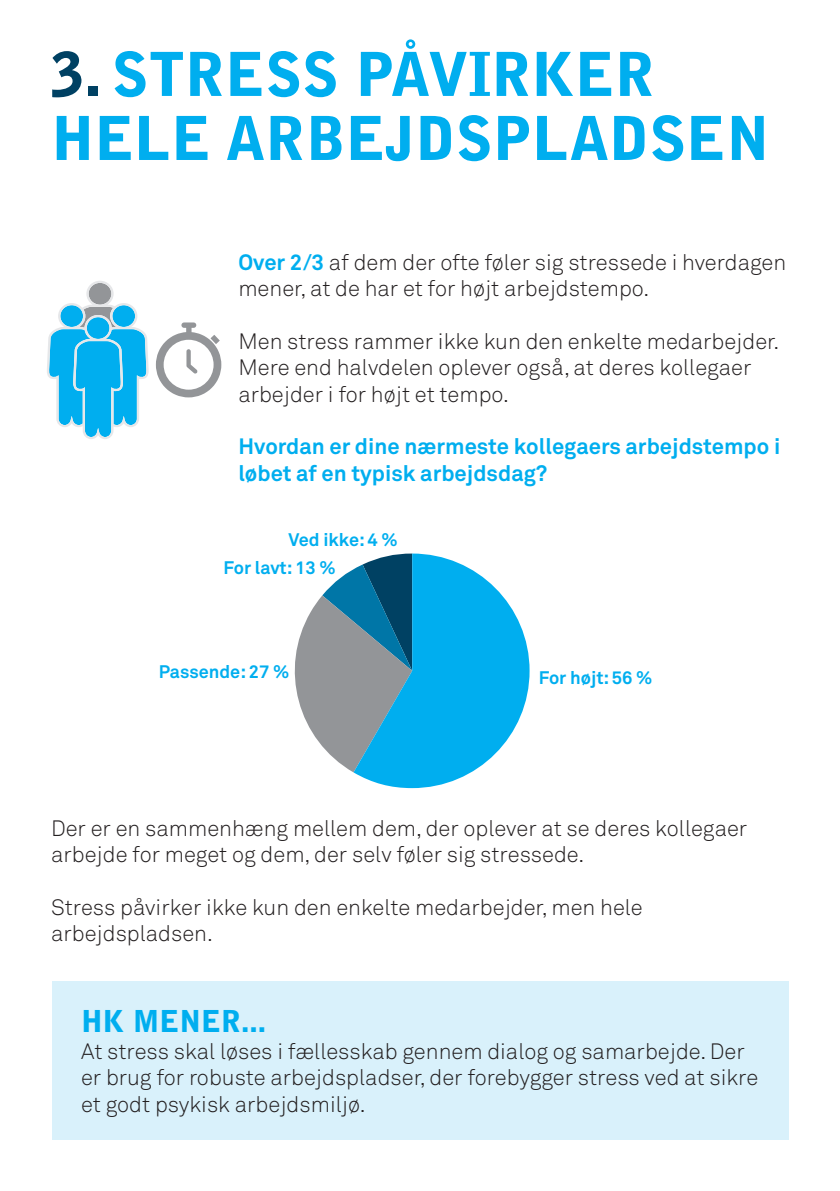
<style>
.page{position:relative;width:840px;height:1191px;background:#fff}
.page>*{position:absolute;margin:0;border:0;box-sizing:border-box;transform-origin:0 0}
.t1{font:900 60px/64px "Bell Gothic Std";color:#00aeef}
.t2{font:900 30px "Bell Gothic Std";color:#00aeef}
.t3{font:22px/26.4px "Akkurat Light Pro";color:#231f20}
.t4{font:700 22px/26.4px "Akkurat Pro";color:#00aeef}
.t5{font:700 18px/28.2px "Akkurat Pro";color:#00aeef}
.s1{color:#004163}
.s2{font-family:"Akkurat Pro";font-weight:700;color:#00aeef}
</style>
<div class="page">
<div style="left:53px;top:981px;width:735px;height:159px;background:#d9f1fb"></div>
<svg style="left:47px;top:281px;width:101px;height:158px"></svg>
<svg style="left:156px;top:322px;width:65px;height:75px"></svg>
<svg style="left:210px;top:335px;width:9px;height:9px"></svg>
<svg style="left:294px;top:569px;width:59px;height:203px"></svg>
<svg style="left:353px;top:553px;width:176px;height:235px;background:#37acd9"></svg>
<h1 class="t1" style="left:51px;top:43px;width:719px"><span class="s1">3.</span> STRESS PÅVIRKER<br>HELE ARBEJDSPLADSEN</h1>
<p class="t3" style="left:238px;top:249px;width:549px"><span class="s2">Over 2/3</span> af dem der ofte føler sig stressede i hverdagen mener, at de har et for højt arbejdstempo.</p>
<p class="t3" style="left:238px;top:328px;width:542px">Men stress rammer ikke kun den enkelte medarbejder.<br>Mere end halvdelen oplever også, at deres kollegaer arbejder i for højt et tempo.</p>
<p class="t4" style="left:238px;top:434px;width:543px">Hvordan er dine nærmeste kollegaers arbejdstempo i løbet af en typisk arbejdsdag?</p>
<p class="t5" style="left:223px;top:526px;width:176px;text-indent:65px">Ved ikke: 4 %<br>For lavt: 13 %</p>
<p class="t5" style="left:159px;top:657px;width:132px">Passende: 27 %</p>
<p class="t5" style="left:538px;top:664px;width:115px">For højt: 56 %</p>
<p class="t3" style="left:51px;top:815px;width:697px">Der er en sammenhæng mellem dem, der oplever at se deres kollegaer arbejde for meget og dem, der selv føler sig stressede.</p>
<p class="t3" style="left:51px;top:894px;width:593px">Stress påvirker ikke kun den enkelte medarbejder, men hele arbejdspladsen.</p>
<h2 class="t2" style="left:81px;top:1004px;width:186px">HK MENER...</h2>
<p class="t3" style="left:81px;top:1038px;width:678px">At stress skal løses i fællesskab gennem dialog og samarbejde. Der er brug for robuste arbejdspladser, der forebygger stress ved at sikre et godt psykisk arbejdsmiljø.</p>
</div>
